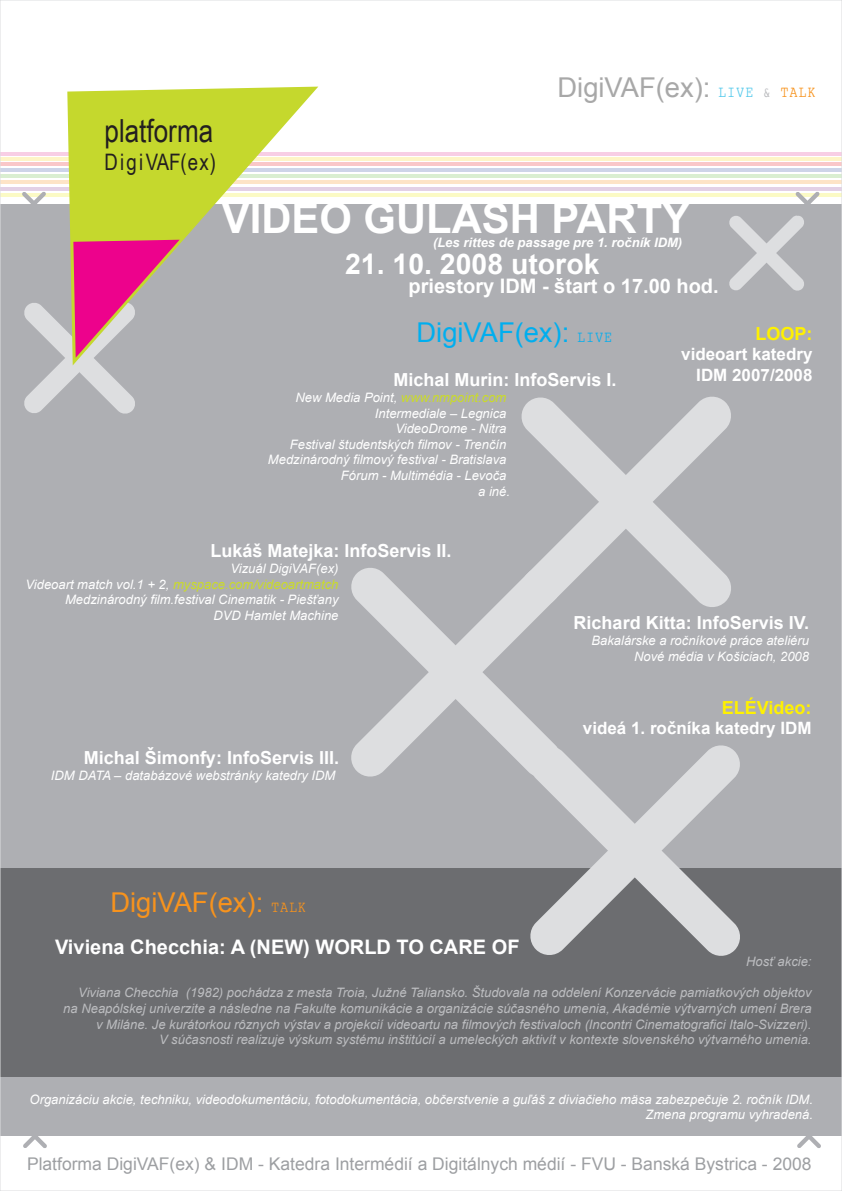
<style>
.page{position:relative;width:842px;height:1191px;background:#fff}
.page>*{position:absolute;margin:0;border:0;box-sizing:border-box;transform-origin:0 0}
.t1{font:700 41.8px "Arial";color:#fff}
.t2{font:31.8px "Arial Narrow";color:#231f20}
.t3{font:700 28.4px "Arial";color:#fff}
.t4{font:27.3px "Arial";color:#a8a8a8}
.t5{font:27.3px "Arial";color:#00aeef}
.t6{font:27.3px "Arial";color:#f7931d}
.t7{font:22.7px "Arial Narrow";letter-spacing:.1em;color:#231f20}
.t8{font:700 20px "Arial";color:#fff}
.t9{font:700 18px "Arial";color:#fff}
.t10{font:700 18px "Arial";color:#fff101}
.t11{font:17.5px "Arial";color:#9d9fa2}
.t12{font:700 17px/20.4px "Arial";color:#fff;text-align:right}
.t13{font:italic 13px/15.6px "Arial";color:#fff;text-align:right}
.t14{font:italic 13px/15.6px "Arial";color:#bcbdc0;text-align:right}
.t15{font:italic 700 13px "Arial";color:#fff}
.s1{font-family:"Small Type Writing";font-size:16px;color:#50c8eb}
.s2{font-family:"Small Type Writing";font-size:16px;color:#bcbdc0}
.s3{font-family:"Small Type Writing";font-size:16px;color:#f7931d}
.s4{font-family:"Small Type Writing";font-size:16px}
.s5{color:#cadb2a}
</style>
<div class="page">
<hr style="left:0;top:157px;width:842px;height:4px;background:#fef4c7">
<hr style="left:0;top:162px;width:842px;height:4px;background:#fac7c8">
<hr style="left:0;top:168px;width:842px;height:4px;background:#cdd4e8">
<hr style="left:0;top:174px;width:842px;height:4px;background:#d9eed1">
<hr style="left:0;top:180px;width:842px;height:4px;background:#fde4c7">
<hr style="left:0;top:187px;width:842px;height:3px;background:#8e479b">
<hr style="left:0;top:193px;width:842px;height:4px;background:#fbfac5">
<hr style="left:0;top:152px;width:842px;height:4px;background:#f8cee5">
<div style="left:0;top:204px;width:842px;height:931px;background:#aeafb3"></div>
<div style="left:0;top:869px;width:842px;height:208px;background:#6c6d70"></div>
<svg style="left:23px;top:1135px;width:24px;height:13px"></svg>
<svg style="left:797px;top:1135px;width:24px;height:13px"></svg>
<svg style="left:22px;top:192px;width:24px;height:12px"></svg>
<svg style="left:729px;top:192px;width:91px;height:99px"></svg>
<svg style="left:528px;top:745px;width:214px;height:211px"></svg>
<svg style="left:351px;top:568px;width:212px;height:210px"></svg>
<svg style="left:520px;top:396px;width:211px;height:212px"></svg>
<svg style="left:67px;top:87px;width:251px;height:157px;fill:#c5d82d"></svg>
<svg style="left:24px;top:240px;width:156px;height:174px"></svg>
<h2 class="t2" style="left:105px;top:108px;width:110px">platforma</h2>
<h3 class="t7" style="left:105px;top:145px;width:113px">DigiVAF(ex)</h3>
<h3 class="t4" style="left:557px;top:70px;width:260px">DigiVAF(ex): <span class="s1">LIVE</span> <span class="s2">&amp;</span> <span class="s3">TALK</span></h3>
<h1 class="t1" style="left:222px;top:191px;width:470px">VIDEO GULASH PARTY</h1>
<p class="t15" style="left:433px;top:234px;width:251px">(Les rittes de passage pre 1. ročník IDM)</p>
<h3 class="t3" style="left:345px;top:245px;width:256px">21. 10. 2008 utorok</h3>
<h3 class="t8" style="left:409px;top:273px;width:312px">priestory IDM - štart o 17.00 hod.</h3>
<h3 class="t5" style="left:416px;top:314px;width:197px">DigiVAF(ex): <span class="s4">LIVE</span></h3>
<h3 class="t9" style="left:393px;top:368px;width:225px">Michal Murin: InfoServis I.</h3>
<p class="t13" style="left:268px;top:390px;width:244px">New Media Point, <span class="s5">www.nmpoint.com<br></span>Intermediale – Legnica<br>VideoDrome - Nitra<br>Festival študentských filmov - Trenčín<br>Medzinárodný filmový festival - Bratislava<br>Fórum - Multimédia - Levoča<br>a iné.</p>
<h3 class="t10" style="left:755px;top:322px;width:59px">LOOP:</h3>
<h3 class="t12" style="left:681px;top:345px;width:133px">videoart katedry<br>IDM 2007/2008</h3>
<h3 class="t9" style="left:210px;top:539px;width:243px">Lukáš Matejka: InfoServis II.</h3>
<p class="t13" style="left:26px;top:561px;width:314px">Vizuál DigiVAF(ex)<br>Videoart match vol.1 + 2, <span class="s5">myspace.com/videoartmatch </span>Medzinárodný film.festival Cinematik - Piešťany<br>DVD Hamlet Machine</p>
<h3 class="t9" style="left:84px;top:746px;width:257px">Michal Šimonfy: InfoServis III.</h3>
<p class="t13" style="left:51px;top:767px;width:286px">IDM DATA – databázové webstránky katedry IDM</p>
<h3 class="t6" style="left:111px;top:884px;width:197px">DigiVAF(ex): <span class="s4">TALK</span></h3>
<h3 class="t9" style="left:574px;top:611px;width:237px">Richard Kitta: InfoServis IV.</h3>
<p class="t13" style="left:591px;top:633px;width:219px">Bakalárske a ročníkové práce ateliéru<br>Nové média v Košiciach, 2008</p>
<h3 class="t10" style="left:722px;top:695px;width:91px">ELÉVideo:</h3>
<h3 class="t12" style="left:583px;top:718px;width:230px">videá 1. ročníka katedry IDM</h3>
<h3 class="t8" style="left:55px;top:934px;width:466px">Viviena Checchia: A (NEW) WORLD TO CARE OF</h3>
<p class="t14" style="left:746px;top:954px;width:67px">Hosť akcie:</p>
<p class="t14" style="left:63px;top:985px;width:750px">Viviana Checchia (1982) pochádza z mesta Troia, Južné Taliansko. Študovala na oddelení Konzervácie pamiatkových objektov na Neapólskej univerzite a následne na Fakulte komunikácie a organizácie súčasného umenia, Akadémie výtvarných umení Brera v Miláne. Je kurátorkou rôznych výstav a projekcií videoartu na filmových festivaloch (Incontri Cinematografici Italo-Svizzeri).<br>V súčasnosti realizuje výskum systému inštitúcií a umeleckých aktivít v kontexte slovenského výtvarného umenia.</p>
<p class="t13" style="left:30px;top:1091px;width:785px">Organizáciu akcie, techniku, videodokumentáciu, fotodokumentácia, občerstvenie a guľáš z diviačieho mäsa zabezpečuje 2. ročník IDM.<br>Zmena programu vyhradená.</p>
<h3 class="t11" style="left:27px;top:1152px;width:786px">Platforma DigiVAF(ex) &amp; IDM - Katedra Intermédií a Digitálnych médií - FVU - Banská Bystrica - 2008</h3>
</div>
